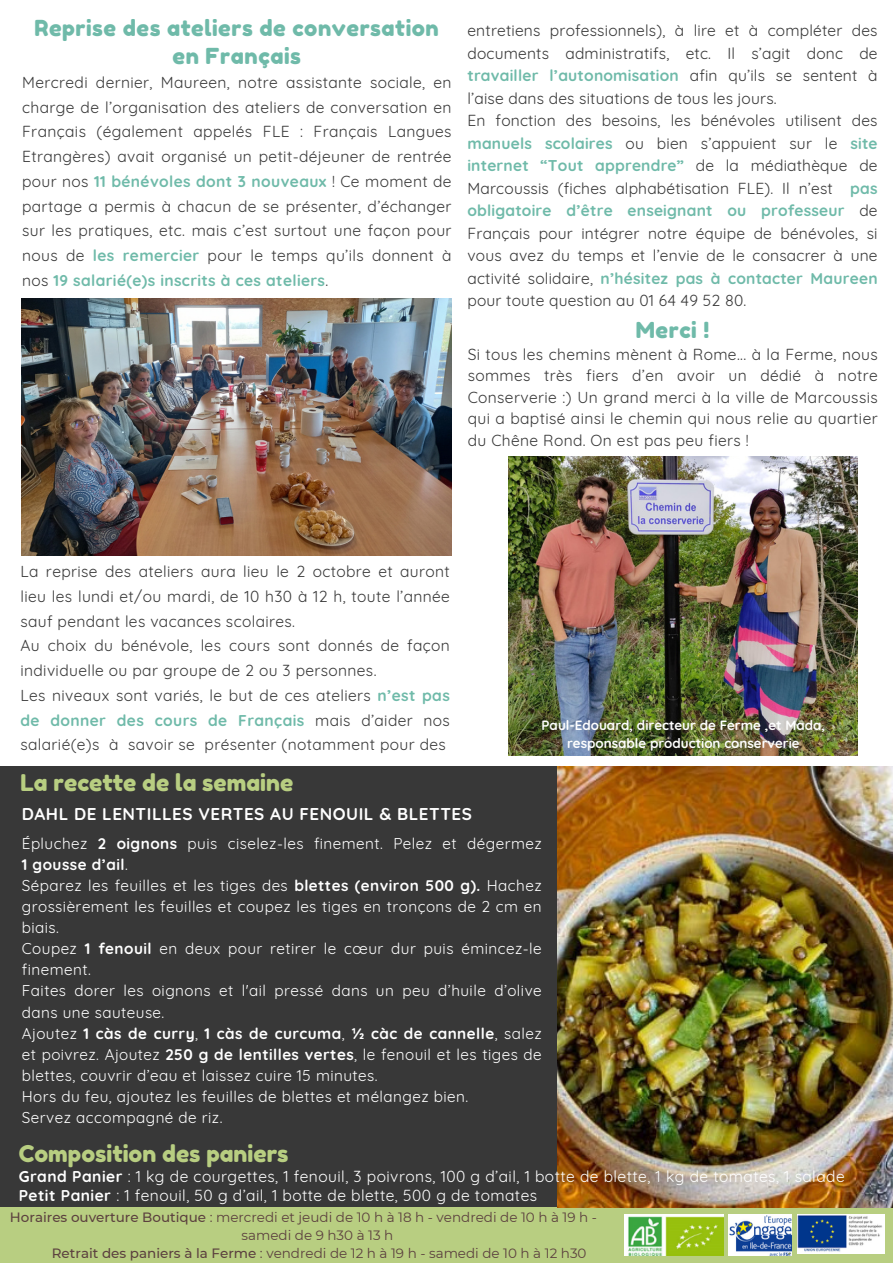
<style>
.page{position:relative;width:893px;height:1264px;background:#fff}
.page>*{position:absolute;margin:0;border:0;box-sizing:border-box;transform-origin:0 0}
.t1{font:23.1px "Fredoka One";color:#b8ce81}
.t2{font:22.05px/28px "Fredoka One";letter-spacing:.025em;color:#6fbaa9;text-align:center}
.t3{font:700 16.95px "Quicksand";letter-spacing:.03em;color:#fff}
.t4{font:15.6px/24.8px "Quicksand";letter-spacing:.025em;color:#383838;text-align:justify}
.t5{font:15.6px "Quicksand";letter-spacing:.03em;color:#fff}
.t6{font:15.3px/21px "Quicksand";letter-spacing:.03em;color:#fff}
.t7{font:13.5px/18px "Montserrat";color:#5c413f}
.t8{font:700 13.35px/17.9px "Quicksand";color:#fff;text-align:center}
.s1{font-weight:700;color:#6fbaa9}
.s2{font-weight:700}
.s3{font-weight:500}
</style>
<div class="page">
<div style="left:0;top:767px;width:558px;height:495px;background:#383838"></div>
<div style="left:0;top:1207px;width:892px;height:55px;background:#b8ce81"></div>
<img style="left:624px;top:1214px;width:99px;height:40px">
<img style="left:728px;top:1214px;width:63px;height:40px">
<img style="left:797px;top:1214px;width:87px;height:39px">
<img style="left:21px;top:298px;width:431px;height:257px">
<img style="left:508px;top:456px;width:349px;height:299px">
<img style="left:558px;top:767px;width:334px;height:440px">
<p class="t2" style="left:35px;top:14px;width:406px">Reprise des ateliers de conversation en Français</p>
<p class="t4" style="left:22px;top:70px;width:431px">Mercredi dernier, Maureen, notre assistante sociale, en charge de l’organisation des ateliers de conversation en Français (également appelés FLE : Français Langues Etrangères) avait organisé un petit-déjeuner de rentrée pour nos <span class="s1">11 bénévoles dont 3 nouveaux</span> ! Ce moment de partage a permis à chacun de se présenter, d’échanger sur les pratiques, etc. mais c’est surtout une façon pour nous de <span class="s1">les remercier</span> pour le temps qu’ils donnent à nos <span class="s1">19 salarié(e)s inscrits à ces ateliers</span>.</p>
<p class="t4" style="left:467px;top:19px;width:411px;line-height:22.5px">entretiens professionnels), à lire et à compléter des documents administratifs, etc. Il s’agit donc de <span class="s1">travailler l’autonomisation</span> afin qu’ils se sentent à l’aise dans des situations de tous les jours.</p>
<p class="t4" style="left:467px;top:109px;width:411px;line-height:22.5px">En fonction des besoins, les bénévoles utilisent des <span class="s1">manuels scolaires</span> ou bien s’appuient sur le <span class="s1">site internet “Tout apprendre”</span> de la médiathèque de Marcoussis (fiches alphabétisation FLE). Il n’est <span class="s1">pas obligatoire d’être enseignant ou professeur</span> de Français pour intégrer notre équipe de bénévoles, si vous avez du temps et l’envie de le consacrer à une activité solidaire, <span class="s1">n’hésitez pas à contacter Maureen </span>pour toute question au 01 64 49 52 80.</p>
<p class="t2" style="left:635px;top:315px;width:75px">Merci !</p>
<p class="t4" style="left:467px;top:343px;width:411px;line-height:21.3px">Si tous les chemins mènent à Rome... à la Ferme, nous sommes très fiers d’en avoir un dédié à notre Conserverie :) Un grand merci à la ville de Marcoussis qui a baptisé ainsi le chemin qui nous relie au quartier du Chêne Rond. On est pas peu fiers !</p>
<p class="t4" style="left:20px;top:559px;width:431px">La reprise des ateliers aura lieu le 2 octobre et auront lieu les lundi et/ou mardi, de 10 h30 à 12 h, toute l’année sauf pendant les vacances scolaires.</p>
<p class="t4" style="left:20px;top:633px;width:431px">Au choix du bénévole, les cours sont donnés de façon individuelle ou par groupe de 2 ou 3 personnes.</p>
<p class="t4" style="left:20px;top:682px;width:431px">Les niveaux sont variés, le but de ces ateliers <span class="s1">n’est pas de donner des cours de Français</span> mais d’aider nos salarié(e)s à savoir se présenter (notamment pour des</p>
<p class="t1" style="left:20px;top:768px;width:274px">La recette de la semaine</p>
<p class="t8" style="left:541px;top:716px;width:285px">Paul-Edouard, directeur de Ferme ,et Mada, responsable production conserverie</p>
<p class="t3" style="left:22px;top:803px;width:451px">DAHL DE LENTILLES VERTES AU FENOUIL &amp; BLETTES</p>
<p class="t6" style="left:22px;top:833px;width:521px">Épluchez <span class="s2">2 oignons</span> puis ciselez-les finement. Pelez et dégermez<br><span class="s2">1 gousse d’ail</span>.</p>
<p class="t6" style="left:22px;top:875px;width:521px;text-align:justify">Séparez les feuilles et les tiges des <span class="s2">blettes (environ 500 g).</span> Hachez grossièrement les feuilles et coupez les tiges en tronçons de 2 cm en biais.</p>
<p class="t6" style="left:22px;top:938px;width:521px">Coupez <span class="s2">1 fenouil</span> en deux pour retirer le cœur dur puis émincez-le finement.</p>
<p class="t6" style="left:22px;top:980px;width:521px">Faites dorer les oignons et l'ail pressé dans un peu d’huile d’olive dans une sauteuse.</p>
<p class="t6" style="left:22px;top:1022px;width:521px;text-align:justify">Ajoutez <span class="s2">1 càs de curry</span>, <span class="s2">1 càs de curcuma</span>, <span class="s2">½ càc de cannelle</span>, salez et poivrez. Ajoutez <span class="s2">250 g de lentilles vertes</span>, le fenouil et les tiges de blettes, couvrir d’eau et laissez cuire 15 minutes.</p>
<p class="t6" style="left:22px;top:1085px;width:448px">Hors du feu, ajoutez les feuilles de blettes et mélangez bien.</p>
<p class="t6" style="left:22px;top:1106px;width:202px">Servez accompagné de riz.</p>
<p class="t1" style="left:19px;top:1138px;width:271px">Composition des paniers</p>
<p class="t5" style="left:19px;top:1166px;width:827px"><span class="s2">Grand Panier</span> : 1 kg de courgettes, 1 fenouil, 3 poivrons, 100 g d’ail, 1 botte de blette, 1 kg de tomates, 1 salade</p>
<p class="t5" style="left:19px;top:1185px;width:520px"><span class="s2">Petit Panier</span> : 1 fenouil, 50 g d’ail, 1 botte de blette, 500 g de tomates</p>
<p class="t7" style="left:241px;top:1208px;width:357px;text-indent:-231px"><span class="s3">Horaires ouverture Boutique</span> : mercredi et jeudi de 10 h à 18 h - vendredi de 10 h à 19 h - samedi de 9 h30 à 13 h</p>
<p class="t7" style="left:52px;top:1244px;width:536px"><span class="s3">Retrait des paniers à la Ferme</span> : vendredi de 12 h à 19 h - samedi de 10 h à 12 h30</p>
</div>
